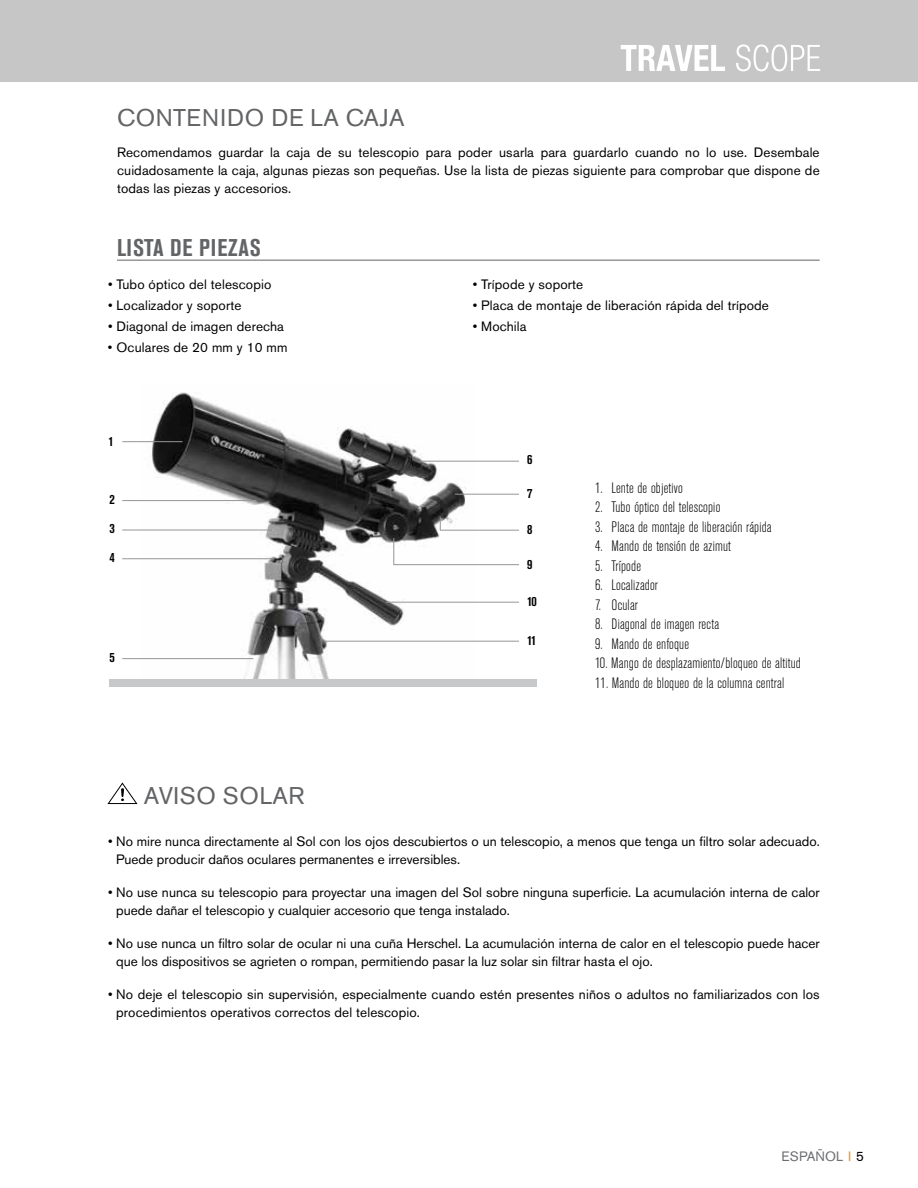
<style>
.page{position:relative;width:918px;height:1188px;background:#fff}
.page>*{position:absolute;margin:0;border:0;box-sizing:border-box;transform-origin:0 0}
.t1{font:24px "Akzidenz Grotesk BE";letter-spacing:.03em;color:#636466}
.t2{font:700 condensed 24px "Akzidenz Grotesk BE";letter-spacing:.03em;color:#636466}
.t3{font:300 condensed 15px "Akzidenz Grotesk BE";letter-spacing:.01em;color:#000}
.t4{font:13.5px/18px "Akzidenz Grotesk BE";color:#000}
.t5{font:700 condensed 13.5px/28.8px "Akzidenz Grotesk BE";color:#000}
.t6{font:13.5px "Akzidenz Grotesk BE";letter-spacing:.01em;color:#6d6e71}
.s1{color:#f78f20}
.s2{color:#000}
</style>
<div class="page">
<div style="left:0;top:0;width:918px;height:82px;background:#c6c6c7"></div>
<svg style="left:621px;top:44px;width:199px;height:27px"></svg>
<svg style="left:108px;top:783px;width:29px;height:21px"></svg>
<hr style="left:117px;top:260px;width:703px;height:1px;background:#636466">
<img style="left:139px;top:392px;width:337px;height:288px">
<hr style="left:122px;top:500px;width:134px;height:1px;background:#939598">
<hr style="left:122px;top:441px;width:61px;height:1px;background:#939598">
<div style="left:109px;top:680px;width:427px;height:7px;background:#c7c8ca"></div>
<hr style="left:419px;top:461px;width:100px;height:1px;background:#939598">
<hr style="left:122px;top:530px;width:150px;height:1px;background:#939598">
<hr style="left:122px;top:558px;width:152px;height:1px;background:#939598">
<hr style="left:440px;top:530px;width:79px;height:1px;background:#939598">
<svg style="left:440px;top:517px;width:1px;height:13px"></svg>
<hr style="left:455px;top:494px;width:64px;height:1px;background:#939598">
<hr style="left:393px;top:564px;width:126px;height:1px;background:#939598">
<svg style="left:393px;top:538px;width:1px;height:27px"></svg>
<hr style="left:386px;top:602px;width:133px;height:1px;background:#939598">
<hr style="left:122px;top:658px;width:131px;height:1px;background:#939598">
<hr style="left:324px;top:641px;width:195px;height:1px;background:#939598">
<h1 class="t1" style="left:117px;top:103px;width:289px">CONTENIDO DE LA CAJA</h1>
<p class="t4" style="left:117px;top:143px;width:704px;text-align:justify">Recomendamos guardar la caja de su telescopio para poder usarla para guardarlo cuando no lo use. Desembale cuidadosamente la caja, algunas piezas son pequeñas. Use la lista de piezas siguiente para comprobar que dispone de todas las piezas y accesorios.</p>
<h1 class="t2" style="left:117px;top:234px;width:145px">LISTA DE PIEZAS</h1>
<p class="t4" style="left:108px;top:275px;width:165px">• Tubo óptico del telescopio</p>
<p class="t4" style="left:108px;top:296px;width:135px">• Localizador y soporte</p>
<p class="t4" style="left:108px;top:317px;width:178px">• Diagonal de imagen derecha</p>
<p class="t4" style="left:108px;top:338px;width:181px">• Oculares de 20 mm y 10 mm</p>
<p class="t5" style="left:109px;top:427px;width:7px">1</p>
<p class="t4" style="left:473px;top:275px;width:112px">• Trípode y soporte</p>
<p class="t4" style="left:473px;top:296px;width:298px">• Placa de montaje de liberación rápida del trípode</p>
<p class="t4" style="left:473px;top:317px;width:55px">• Mochila</p>
<p class="t5" style="left:527px;top:445px;width:7px">6</p>
<p class="t5" style="left:110px;top:485px;width:7px">2</p>
<p class="t5" style="left:527px;top:480px;width:7px">7</p>
<p class="t5" style="left:110px;top:514px;width:7px">3<br>4</p>
<p class="t5" style="left:527px;top:516px;width:7px">8</p>
<p class="t5" style="left:527px;top:550px;width:7px">9</p>
<p class="t5" style="left:527px;top:588px;width:11px">10</p>
<p class="t5" style="left:110px;top:643px;width:7px">5</p>
<h1 class="t1" style="left:144px;top:781px;width:162px">AVISO SOLAR</h1>
<p class="t5" style="left:527px;top:627px;width:11px">11</p>
<p class="t3" style="left:595px;top:479px;width:89px">1. Lente de objetivo</p>
<p class="t3" style="left:595px;top:499px;width:127px">2. Tubo óptico del telescopio</p>
<p class="t3" style="left:595px;top:518px;width:178px">3. Placa de montaje de liberación rápida</p>
<p class="t3" style="left:595px;top:538px;width:137px">4. Mando de tensión de azimut</p>
<p class="t3" style="left:595px;top:557px;width:48px">5. Trípode</p>
<p class="t3" style="left:595px;top:577px;width:64px">6. Localizador</p>
<p class="t3" style="left:595px;top:596px;width:44px">7. Ocular</p>
<p class="t3" style="left:595px;top:616px;width:126px">8. Diagonal de imagen recta</p>
<p class="t3" style="left:595px;top:635px;width:96px">9. Mando de enfoque</p>
<p class="t3" style="left:595px;top:655px;width:207px">10. Mango de desplazamiento/bloqueo de altitud</p>
<p class="t3" style="left:595px;top:674px;width:191px">11. Mando de bloqueo de la columna central</p>
<p class="t4" style="left:116px;top:832px;width:703px;text-indent:-8px">• No mire nunca directamente al Sol con los ojos descubiertos o un telescopio, a menos que tenga un filtro solar adecuado.<br>Puede producir daños oculares permanentes e irreversibles.</p>
<p class="t4" style="left:116px;top:883px;width:705px;text-indent:-8px">• No use nunca su telescopio para proyectar una imagen del Sol sobre ninguna superficie. La acumulación interna de calor puede dañar el telescopio y cualquier accesorio que tenga instalado.</p>
<p class="t4" style="left:116px;top:934px;width:705px;text-indent:-8px">• No use nunca un filtro solar de ocular ni una cuña Herschel. La acumulación interna de calor en el telescopio puede hacer que los dispositivos se agrieten o rompan, permitiendo pasar la luz solar sin filtrar hasta el ojo.</p>
<p class="t4" style="left:116px;top:985px;width:705px;text-indent:-8px">• No deje el telescopio sin supervisión, especialmente cuando estén presentes niños o adultos no familiarizados con los procedimientos operativos correctos del telescopio.</p>
<p class="t6" style="left:781px;top:1148px;width:84px">ESPAÑOL <span class="s1">I</span> <span class="s2">5</span></p>
</div>
